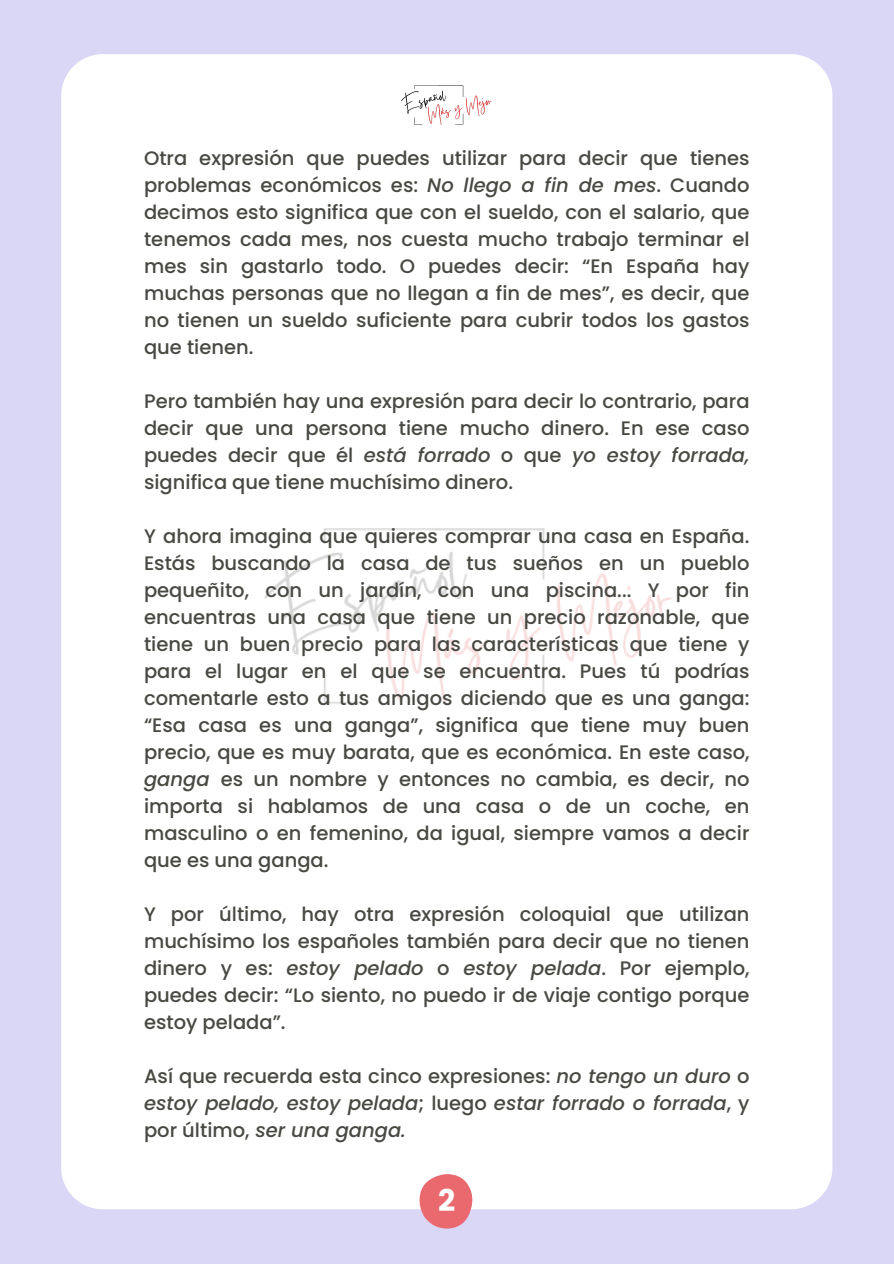
<style>
.page{position:relative;width:894px;height:1264px;background:#fff}
.page>*{position:absolute;margin:0;border:0;box-sizing:border-box;transform-origin:0 0}
.t1{font:700 30px "Poppins";color:#fff}
.t2{font:500 19.5px/27px "Poppins";color:#474942;text-align:justify}
.t3{font:italic 500 19.5px/27px "Poppins";color:#474942}
.s1{font-style:italic}
.s2{font-style:normal}
</style>
<div class="page">
<div style="left:0;top:0;width:893px;height:1263px;background:#dad7f6"></div>
<div style="left:61px;top:54px;width:771px;height:1155px;background:#fff"></div>
<div style="left:189px;top:351px;width:560px;height:561px;background:#fff"></div>
<svg style="left:419px;top:1174px;width:55px;height:55px"></svg>
<div style="left:385px;top:54px;width:123px;height:116px;background:#fff"></div>
<p class="t2" style="left:144px;top:144px;width:607px">Otra expresión que puedes utilizar para decir que tienes problemas económicos es: <span class="s1">No llego a fin de mes</span>. Cuando decimos esto significa que con el sueldo, con el salario, que tenemos cada mes, nos cuesta mucho trabajo terminar el mes sin gastarlo todo. O puedes decir: “En España hay muchas personas que no llegan a fin de mes”, es decir, que no tienen un sueldo suficiente para cubrir todos los gastos que tienen.</p>
<h1 class="t2" style="left:144px;top:387px;width:607px">Pero también hay una expresión para decir lo contrario, para decir que una persona tiene mucho dinero. En ese caso puedes decir que él <span class="s1">está forrado</span> o que <span class="s1">yo estoy forrada,</span></h1>
<h1 class="t2" style="left:144px;top:468px;width:370px">significa que tiene muchísimo dinero.</h1>
<h1 class="t2" style="left:144px;top:522px;width:607px">Y ahora imagina que quieres comprar una casa en España.<br>Estás buscando la casa de tus sueños en un pueblo pequeñito, con un jardín, con una piscina... Y por fin encuentras una casa que tiene un precio razonable, que tiene un buen precio para las características que tiene y para el lugar en el que se encuentra. Pues tú podrías comentarle esto a tus amigos diciendo que es una ganga:</h1>
<h1 class="t2" style="left:144px;top:711px;width:607px">“Esa casa es una ganga”, significa que tiene muy buen precio, que es muy barata, que es económica. En este caso, <span class="s1">ganga</span> es un nombre y entonces no cambia, es decir, no importa si hablamos de una casa o de un coche, en masculino o en femenino, da igual, siempre vamos a decir que es una ganga.</h1>
<h1 class="t2" style="left:144px;top:900px;width:607px">Y por último, hay otra expresión coloquial que utilizan muchísimo los españoles también para decir que no tienen dinero y es: <span class="s1">estoy pelado</span> o <span class="s1">estoy pelada</span>. Por ejemplo,</h1>
<h1 class="t2" style="left:144px;top:981px;width:607px">puedes decir: “Lo siento, no puedo ir de viaje contigo porque estoy pelada”.</h1>
<h1 class="t3" style="left:144px;top:1062px;width:607px"><span class="s2">Así que recuerda esta cinco expresiones:</span> no tengo un duro <span class="s2">o </span>estoy pelado, estoy pelada<span class="s2">; luego</span> estar forrado o forrada<span class="s2">, y</span></h1>
<h1 class="t3" style="left:144px;top:1116px;width:263px"><span class="s2">por último,</span> ser una ganga.</h1>
<p class="t1" style="left:438px;top:1179px;width:19px">2</p>
</div>
